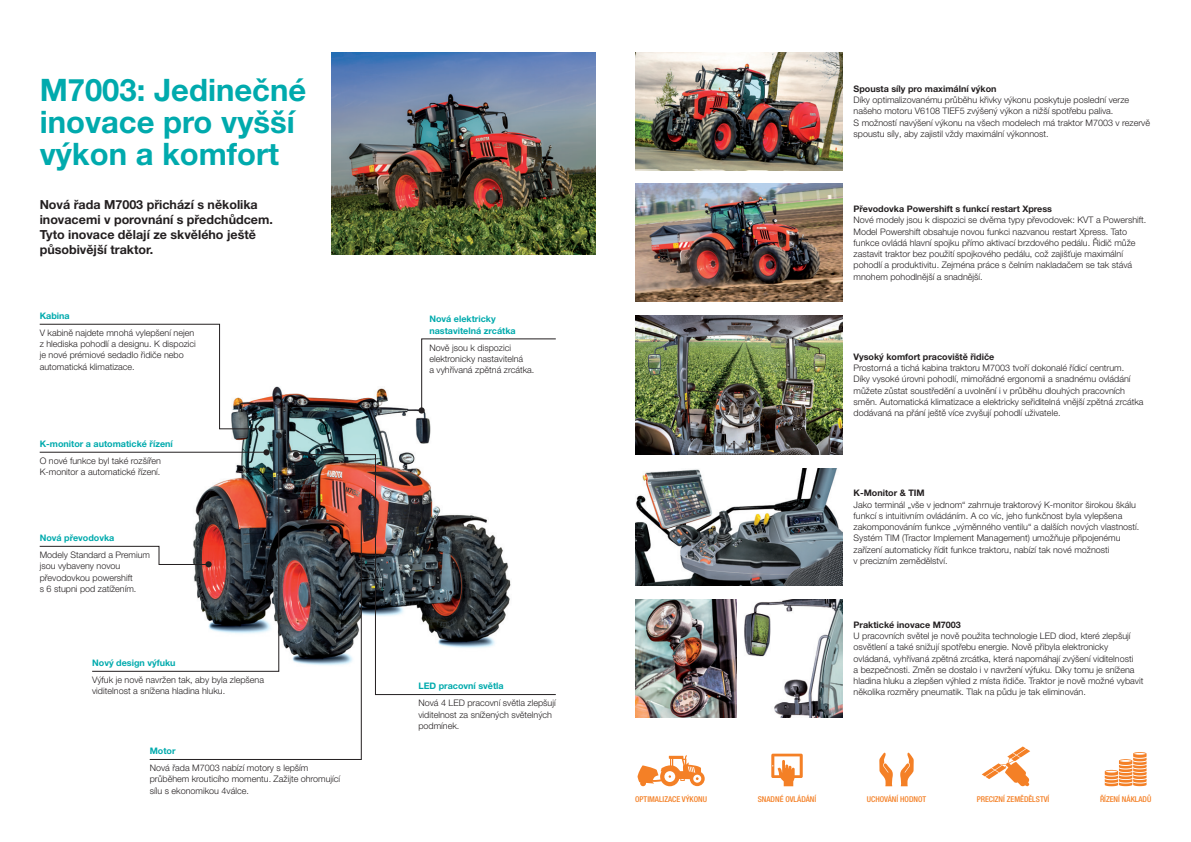
<style>
.page{position:relative;width:1191px;height:842px;background:#fff}
.page>*{position:absolute;margin:0;border:0;box-sizing:border-box;transform-origin:0 0}
.t1{font:700 31px/32px "Helvetica Neue LT Pro";color:#00aaad}
.t2{font:700 12.5px/15px "Helvetica Neue LT Pro";color:#231f20}
.t3{font:300 9px/11.2px "Helvetica Neue LT Pro";color:#231f20}
.t4{font:700 9px "Helvetica Neue LT Pro";color:#231f20}
.t5{font:700 9px/11.2px "Helvetica Neue LT Pro";color:#00aaad}
.t6{font:500 condensed 8px "Helvetica Neue LT Pro";color:#f48026}
</style>
<div class="page">
<img style="left:635px;top:52px;width:207px;height:118px">
<img style="left:635px;top:184px;width:207px;height:118px">
<img style="left:635px;top:315px;width:207px;height:139px">
<img style="left:635px;top:468px;width:207px;height:118px">
<img style="left:635px;top:600px;width:207px;height:117px">
<img style="left:332px;top:52px;width:263px;height:202px">
<img style="left:232px;top:386px;width:199px;height:120px">
<svg style="left:39px;top:324px;width:225px;height:108px"></svg>
<hr style="left:40px;top:452px;width:226px;height:1px;background:#231f20">
<svg style="left:39px;top:546px;width:53px;height:1px"></svg>
<svg style="left:92px;top:435px;width:187px;height:237px"></svg>
<div style="left:276px;top:432px;width:6px;height:7px;background:#231f20;border-radius:50%"></div>
<img style="left:296px;top:454px;width:260px;height:241px">
<svg style="left:293px;top:452px;width:6px;height:6px"></svg>
<svg style="left:149px;top:506px;width:213px;height:254px"></svg>
<svg style="left:358px;top:504px;width:6px;height:6px"></svg>
<svg style="left:421px;top:338px;width:135px;height:73px"></svg>
<div style="left:418px;top:407px;width:7px;height:6px;background:#231f20;border-radius:50%"></div>
<svg style="left:879px;top:752px;width:35px;height:34px"></svg>
<svg style="left:1104px;top:752px;width:42px;height:34px"></svg>
<svg style="left:981px;top:746px;width:49px;height:40px"></svg>
<svg style="left:771px;top:754px;width:31px;height:32px"></svg>
<svg style="left:637px;top:755px;width:67px;height:31px"></svg>
<h1 class="t1" style="left:40px;top:73px;width:268px">M7003: Jedinečné inovace pro vyšší výkon a komfort</h1>
<h2 class="t2" style="left:40px;top:197px;width:235px">Nová řada M7003 přichází s několika inovacemi v porovnání s předchůdcem.<br>Tyto inovace dělají ze skvělého ještě působivější traktor.</h2>
<p class="t5" style="left:40px;top:310px;width:31px">Kabina</p>
<p class="t3" style="left:40px;top:327px;width:158px">V kabině najdete mnohá vylepšení nejen z hlediska pohodlí a designu. K dispozici je nové prémiové sedadlo řidiče nebo automatická klimatizace.</p>
<p class="t5" style="left:40px;top:438px;width:135px">K-monitor a automatické řízení</p>
<p class="t3" style="left:40px;top:455px;width:123px">O nové funkce byl také rozšířen<br>K-monitor a automatické řízení.</p>
<p class="t5" style="left:40px;top:532px;width:76px">Nová převodovka</p>
<p class="t3" style="left:40px;top:549px;width:112px">Modely Standard a Premium jsou vybaveny novou převodovkou powershift<br>s 6 stupni pod zatížením.</p>
<p class="t5" style="left:429px;top:313px;width:88px">Nová elektricky nastavitelná zrcátka</p>
<p class="t3" style="left:429px;top:341px;width:106px">Nově jsou k dispozici elektronicky nastavitelná<br>a vyhřívaná zpětná zrcátka.</p>
<p class="t5" style="left:92px;top:657px;width:85px">Nový design výfuku</p>
<p class="t3" style="left:92px;top:674px;width:173px">Výfuk je nově navržen tak, aby byla zlepšena viditelnost a snížena hladina hluku.</p>
<p class="t5" style="left:418px;top:680px;width:87px">LED pracovní světla</p>
<p class="t3" style="left:418px;top:697px;width:139px">Nová 4 LED pracovní světla zlepšují viditelnost za snížených světelných podmínek.</p>
<p class="t5" style="left:150px;top:745px;width:27px">Motor</p>
<p class="t3" style="left:150px;top:762px;width:192px">Nová řada M7003 nabízí motory s lepším průběhem krouticího momentu. Zažijte ohromující sílu s ekonomikou 4válce.</p>
<p class="t4" style="left:853px;top:83px;width:144px">Spousta síly pro maximální výkon</p>
<p class="t3" style="left:853px;top:94px;width:298px">Díky optimalizovanému průběhu křivky výkonu poskytuje poslední verze našeho motoru V6108 TIEF5 zvýšený výkon a nižší spotřebu paliva.<br>S možností navýšení výkonu na všech modelech má traktor M7003 v rezervě spoustu síly, aby zajistil vždy maximální výkonnost.</p>
<p class="t4" style="left:853px;top:203px;width:200px">Převodovka Powershift s funkcí restart Xpress</p>
<p class="t3" style="left:853px;top:214px;width:294px">Nové modely jsou k dispozici se dvěma typy převodovek: KVT a Powershift.<br>Model Powershift obsahuje novou funkci nazvanou restart Xpress. Tato funkce ovládá hlavní spojku přímo aktivací brzdového pedálu. Řidič může zastavit traktor bez použití spojkového pedálu, což zajišťuje maximální pohodlí a produktivitu. Zejména práce s čelním nakladačem se tak stává mnohem pohodlnější a snadnější.</p>
<p class="t4" style="left:853px;top:351px;width:142px">Vysoký komfort pracoviště řidiče</p>
<p class="t3" style="left:853px;top:362px;width:291px">Prostorná a tichá kabina traktoru M7003 tvoří dokonalé řídicí centrum.<br>Díky vysoké úrovni pohodlí, mimořádné ergonomii a snadnému ovládání můžete zůstat soustředění a uvolnění i v průběhu dlouhých pracovních směn. Automatická klimatizace a elektricky seřiditelná vnější zpětná zrcátka dodávaná na přání ještě více zvyšují pohodlí uživatele.</p>
<p class="t4" style="left:853px;top:487px;width:73px">K-Monitor &amp; TIM</p>
<p class="t3" style="left:853px;top:499px;width:287px">Jako terminál „vše v jednom“ zahrnuje traktorový K-monitor širokou škálu funkcí s intuitivním ovládáním. A co víc, jeho funkčnost byla vylepšena zakomponováním funkce „výměnného ventilu“ a dalších nových vlastností.<br>Systém TIM (Tractor Implement Management) umožňuje připojenému zařízení automaticky řídit funkce traktoru, nabízí tak nové možnosti<br>v precizním zemědělství.</p>
<p class="t4" style="left:853px;top:619px;width:109px">Praktické inovace M7003</p>
<p class="t3" style="left:853px;top:630px;width:291px">U pracovních světel je nově použita technologie LED diod, které zlepšují osvětlení a také snižují spotřebu energie. Nově přibyla elektronicky ovládaná, vyhřívaná zpětná zrcátka, která napomáhají zvýšení viditelnosti<br>a bezpečnosti. Změn se dostalo i v navržení výfuku. Díky tomu je snížena hladina hluku a zlepšen výhled z místa řidiče. Traktor je nově možné vybavit několika rozměry pneumatik. Tlak na půdu je tak eliminován.</p>
<p class="t6" style="left:635px;top:795px;width:73px">OPTIMALIZACE VÝKONU</p>
<p class="t6" style="left:757px;top:795px;width:60px">SNADNÉ OVLÁDÁNÍ</p>
<p class="t6" style="left:867px;top:795px;width:61px">UCHOVÁNÍ HODNOT</p>
<p class="t6" style="left:976px;top:795px;width:74px">PRECIZNÍ ZEMĚDĚLSTVÍ</p>
<p class="t6" style="left:1100px;top:795px;width:53px">ŘÍZENÍ NÁKLADŮ</p>
</div>
